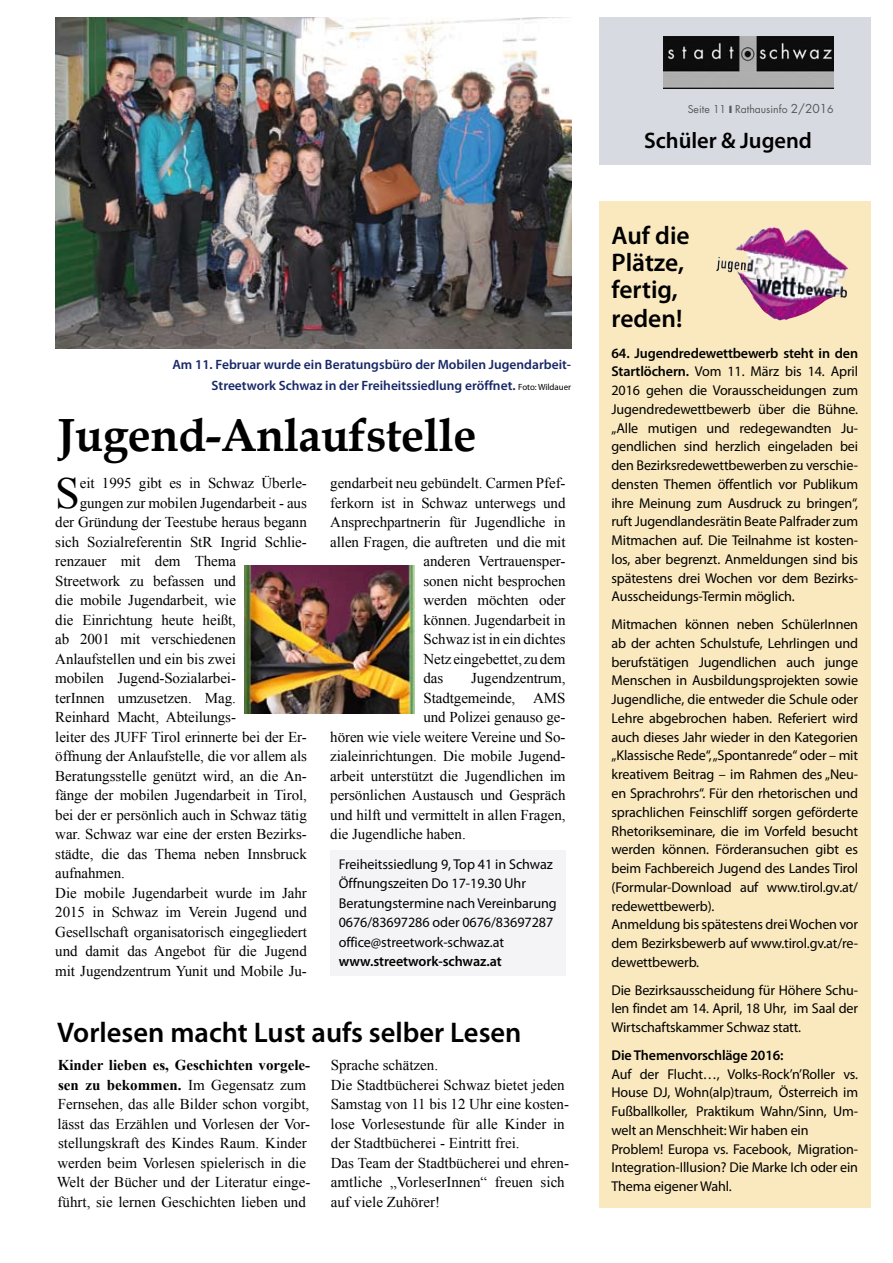
<style>
.page{position:relative;width:893px;height:1263px;background:#fff}
.page>*{position:absolute;margin:0;border:0;box-sizing:border-box;transform-origin:0 0}
.t1{font:700 46.5px "Book Antiqua";letter-spacing:-.01em;color:#000}
.t2{font:44.4px "Times New Roman";color:#000}
.t3{font:600 28.5px "Myriad Pro";color:#000}
.t4{font:600 25.5px/27.5px "Myriad Pro";color:#000}
.t5{font:600 22.5px "Myriad Pro";letter-spacing:-.005em;color:#000}
.t6{font:15px/19.5px "Times New Roman";letter-spacing:-.005em;color:#000}
.t7{font:14.25px/18.8px "Myriad Pro";letter-spacing:-.01em;color:#000}
.t8{font:600 14.25px "Myriad Pro";letter-spacing:-.01em;color:#000}
.t9{font:600 13.5px/20.2px "Myriad Pro";color:#162766;text-align:right}
.t10{font:10.5px "Futura";color:#58585a}
.s1{font-weight:400;font-size:9px;color:#000}
.s2{font-weight:700}
.s3{font-size:12px}
.s4{font-weight:600}
</style>
<div class="page">
<div style="left:330px;top:850px;width:236px;height:126px;background:#f4f4f6"></div>
<div style="left:600px;top:17px;width:271px;height:148px;background:#d7dbe1"></div>
<img style="left:663px;top:37px;width:171px;height:51px">
<div style="left:600px;top:201px;width:271px;height:1007px;background:#fae9be"></div>
<img style="left:55px;top:17px;width:516px;height:332px">
<img style="left:735px;top:227px;width:35px;height:59px">
<img style="left:244px;top:565px;width:171px;height:148px">
<p class="t9" style="left:172px;top:354px;width:400px">Am 11. Februar wurde ein Beratungsbüro der Mobilen Jugendarbeit-<br>Streetwork Schwaz in der Freiheitssiedlung eröffnet. <span class="s1">Foto: Wildauer</span></p>
<h1 class="t1" style="left:58px;top:408px;width:420px">Jugend-Anlaufstelle</h1>
<h2 class="t2" style="left:55px;top:463px;width:26px">S</h2>
<p class="t6" style="left:80px;top:473px;width:229px">eit 1995 gibt es in Schwaz Überle-</p>
<p class="t6" style="left:80px;top:493px;width:229px">gungen zur mobilen Jugendarbeit - aus</p>
<p class="t6" style="left:55px;top:512px;width:253px">der Gründung der Teestube heraus begann</p>
<p class="t6" style="left:55px;top:532px;width:253px">sich Sozialreferentin StR Ingrid Schlie-</p>
<p class="t6" style="left:55px;top:551px;width:182px">renzauer mit dem Thema</p>
<p class="t6" style="left:55px;top:571px;width:182px">Streetwork zu befassen und</p>
<p class="t6" style="left:55px;top:590px;width:182px">die mobile Jugendarbeit, wie</p>
<p class="t6" style="left:55px;top:610px;width:182px">die Einrichtung heute heißt,</p>
<p class="t6" style="left:55px;top:629px;width:182px">ab 2001 mit verschiedenen</p>
<p class="t6" style="left:55px;top:649px;width:182px">Anlaufstellen und ein bis zwei</p>
<p class="t6" style="left:55px;top:668px;width:182px">mobilen Jugend-Sozialarbei-</p>
<p class="t6" style="left:55px;top:688px;width:182px">terInnen umzusetzen. Mag.</p>
<p class="t6" style="left:55px;top:707px;width:182px">Reinhard Macht, Abteilungs-</p>
<p class="t6" style="left:55px;top:727px;width:253px">leiter des JUFF Tirol erinnerte bei der Er-</p>
<p class="t6" style="left:55px;top:746px;width:253px">öffnung der Anlaufstelle, die vor allem als</p>
<p class="t6" style="left:55px;top:766px;width:253px">Beratungsstelle genützt wird, an die An-</p>
<p class="t6" style="left:55px;top:785px;width:253px">fänge der mobilen Jugendarbeit in Tirol,</p>
<p class="t6" style="left:55px;top:805px;width:253px">bei der er persönlich auch in Schwaz tätig</p>
<p class="t6" style="left:55px;top:824px;width:253px">war. Schwaz war eine der ersten Bezirks-</p>
<p class="t6" style="left:55px;top:844px;width:253px">städte, die das Thema neben Innsbruck</p>
<p class="t6" style="left:55px;top:863px;width:71px">aufnahmen.</p>
<p class="t6" style="left:55px;top:883px;width:253px">Die mobile Jugendarbeit wurde im Jahr</p>
<p class="t6" style="left:55px;top:902px;width:253px">2015 in Schwaz im Verein Jugend und</p>
<p class="t6" style="left:55px;top:922px;width:253px">Gesellschaft organisatorisch eingegliedert</p>
<p class="t6" style="left:55px;top:941px;width:253px">und damit das Angebot für die Jugend</p>
<p class="t6" style="left:55px;top:961px;width:253px">mit Jugendzentrum Yunit und Mobile Ju-</p>
<p class="t6" style="left:330px;top:473px;width:237px">gendarbeit neu gebündelt. Carmen Pfef-</p>
<p class="t6" style="left:330px;top:493px;width:237px">ferkorn ist in Schwaz unterwegs und</p>
<p class="t6" style="left:330px;top:512px;width:237px">Ansprechpartnerin für Jugendliche in</p>
<p class="t6" style="left:330px;top:532px;width:237px">allen Fragen, die auftreten und die mit</p>
<p class="t6" style="left:423px;top:551px;width:144px">anderen Vertrauensper-</p>
<p class="t6" style="left:423px;top:571px;width:144px">sonen nicht besprochen</p>
<p class="t6" style="left:423px;top:590px;width:144px">werden möchten oder</p>
<p class="t6" style="left:423px;top:610px;width:144px">können. Jugendarbeit in</p>
<p class="t6" style="left:423px;top:629px;width:144px">Schwaz ist in ein dichtes</p>
<p class="t6" style="left:423px;top:649px;width:144px">Netz eingebettet, zu dem</p>
<p class="t6" style="left:423px;top:668px;width:21px">das</p>
<p class="t6" style="left:471px;top:668px;width:96px">Jugendzentrum,</p>
<p class="t6" style="left:423px;top:688px;width:144px">Stadtgemeinde, AMS</p>
<p class="t6" style="left:423px;top:707px;width:144px">und Polizei genauso ge-</p>
<p class="t6" style="left:330px;top:727px;width:237px">hören wie viele weitere Vereine und So-</p>
<p class="t6" style="left:330px;top:746px;width:237px">zialeinrichtungen. Die mobile Jugend-</p>
<p class="t6" style="left:330px;top:766px;width:237px">arbeit unterstützt die Jugendlichen im</p>
<p class="t6" style="left:330px;top:785px;width:237px">persönlichen Austausch und Gespräch</p>
<p class="t6" style="left:330px;top:805px;width:237px">und hilft und vermittelt in allen Fragen,</p>
<p class="t6" style="left:330px;top:824px;width:137px">die Jugendliche haben.</p>
<p class="t7" style="left:339px;top:854px;width:220px;line-height:19.5px">Freiheitssiedlung 9, Top 41 in Schwaz Öffnungszeiten Do 17-19.30 Uhr Beratungstermine nach Vereinbarung 0676/83697286 oder 0676/83697287 office@streetwork-schwaz.at</p>
<p class="t8" style="left:339px;top:952px;width:164px">www.streetwork-schwaz.at</p>
<h3 class="t3" style="left:57px;top:1014px;width:466px">Vorlesen macht Lust aufs selber Lesen</h3>
<p class="t6" style="left:331px;top:1055px;width:240px">Sprache schätzen.<br>Die Stadtbücherei Schwaz bietet jeden<br>Samstag von 11 bis 12 Uhr eine kosten&shy;lose Vorlesestunde für alle Kinder in der Stadtbücherei - Eintritt frei.<br>Das Team der Stadtbücherei und ehren&shy;amtliche „VorleserInnen“ freuen sich auf viele Zuhörer!</p>
<p class="t6" style="left:57px;top:1055px;width:255px"><span class="s2">Kinder lieben es, Geschichten vorgele&shy;sen zu bekommen.</span> Im Gegensatz zum Fernsehen, das alle Bilder schon vorgibt, lässt das Erzählen und Vorlesen der Vor&shy;stellungskraft des Kindes Raum. Kinder werden beim Vorlesen spielerisch in die Welt der Bücher und der Literatur einge&shy;führt, sie lernen Geschichten lieben und</p>
<p class="t10" style="left:688px;top:102px;width:147px">Seite 11 ❙ Rathausinfo <span class="s3">2/201</span>6</p>
<h3 class="t5" style="left:644px;top:126px;width:169px">Schüler &amp; Jugend</h3>
<h3 class="t4" style="left:611px;top:221px;width:80px">Auf die<br>Plätze, fertig, reden!</h3>
<p class="t7" style="left:611px;top:343px;width:248px;text-align:justify"><span class="s4">64. Jugendredewettbewerb steht in den Startlöchern.</span> Vom 11. März bis 14. April 2016 gehen die Vorausscheidungen zum Jugendredewettbewerb über die Bühne. „Alle mutigen und redegewandten Ju&shy;gendlichen sind herzlich eingeladen bei den Bezirksredewettbewerben zu verschie&shy;densten Themen öffentlich vor Publikum ihre Meinung zum Ausdruck zu bringen“, ruft Jugendlandesrätin Beate Palfrader zum Mitmachen auf. Die Teilnahme ist kosten&shy;los, aber begrenzt. Anmeldungen sind bis spätestens drei Wochen vor dem Bezirks-Ausscheidungs-Termin möglich.</p>
<p class="t7" style="left:611px;top:615px;width:248px">Mitmachen können neben SchülerInnen ab der achten Schulstufe, Lehrlingen und berufstätigen Jugendlichen auch junge Menschen in Ausbildungsprojekten sowie Jugendliche, die entweder die Schule oder Lehre abgebrochen haben. Referiert wird auch dieses Jahr wieder in den Kategorien „Klassische Rede“, „Spontanrede“ oder – mit kreativem Beitrag – im Rahmen des „Neu&shy;en Sprachrohrs“. Für den rhetorischen und sprachlichen Feinschliff sorgen geförderte Rhetorikseminare, die im Vorfeld besucht werden können. Förderansuchen gibt es beim Fachbereich Jugend des Landes Tirol (Formular-Download auf www.tirol.gv.at/ redewettbewerb).<br>Anmeldung bis spätestens drei Wochen vor dem Bezirksbewerb auf www.tirol.gv.at/re&shy;dewettbewerb.</p>
<p class="t7" style="left:611px;top:980px;width:248px;text-align:justify">Die Bezirksausscheidung für Höhere Schu&shy;len findet am 14. April, 18 Uhr, im Saal der Wirtschaftskammer Schwaz statt.</p>
<p class="t8" style="left:611px;top:1046px;width:173px">Die Themenvorschläge 2016:</p>
<p class="t7" style="left:611px;top:1064px;width:248px">Auf der Flucht…, Volks-Rock’n’Roller vs.<br>House DJ, Wohn(alp)traum, Österreich im Fußballkoller, Praktikum Wahn/Sinn, Um&shy;welt an Menschheit: Wir haben ein Problem! Europa vs. Facebook, Migration-Integration-Illusion? Die Marke Ich oder ein Thema eigener Wahl.</p>
</div>
